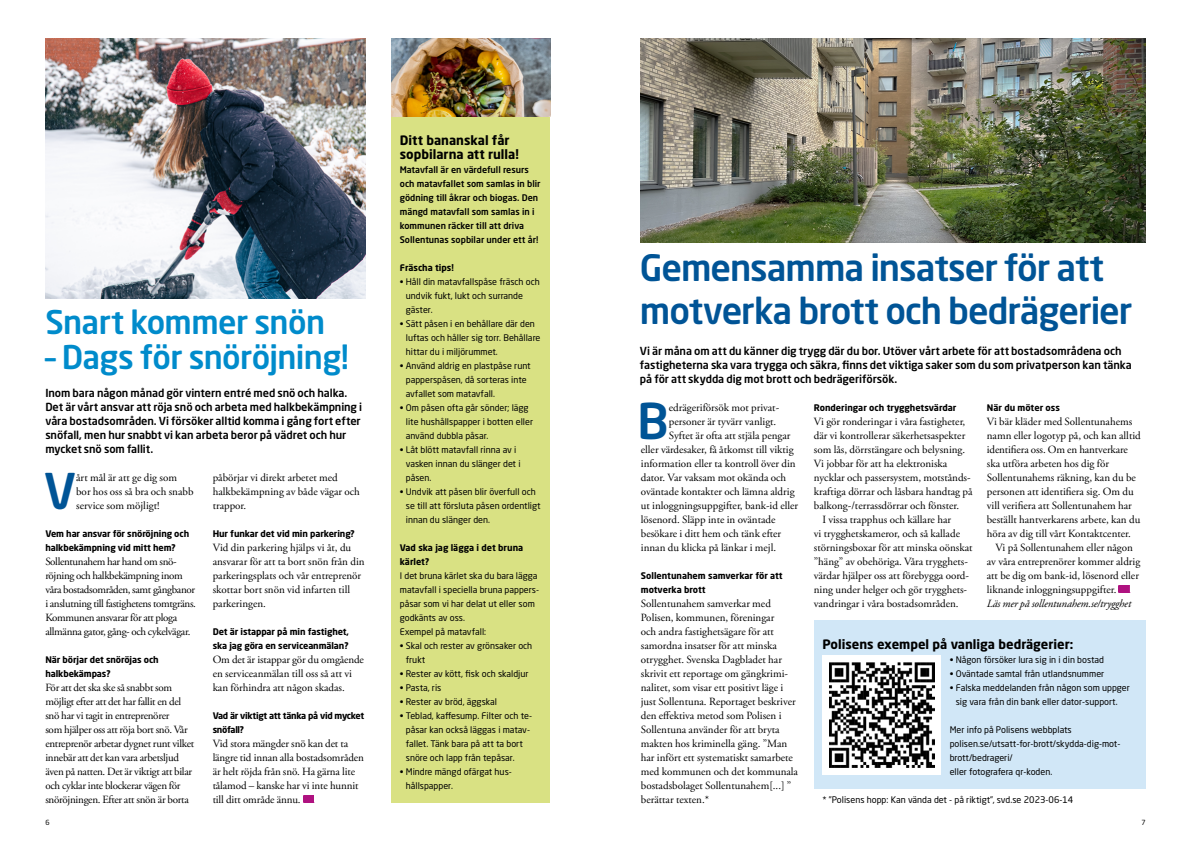
<style>
.page{position:relative;width:1191px;height:842px;background:#fff}
.page>*{position:absolute;margin:0;border:0;box-sizing:border-box;transform-origin:0 0}
.t1{font:500 48.7px "Neo Sans Pro";color:#005496}
.t2{font:500 36px/43px "Neo Sans Pro";letter-spacing:-.03em;color:#005496}
.t3{font:500 32.3px "Neo Sans Pro";letter-spacing:-.02em;color:#008bcb}
.t4{font:700 12.8px/14px "Neo Sans Pro";color:#000}
.t5{font:11px/14px "Adobe Garamond Pro";color:#000}
.t6{font:500 11px/14px "Neo Sans Pro";letter-spacing:-.005em;color:#000}
.t7{font:11px/14px "Adobe Garamond Pro";letter-spacing:-.025em;color:#000}
.t8{font:11px/14px "Adobe Garamond Pro";letter-spacing:-.03em;color:#000}
.t9{font:italic 11px "Adobe Garamond Pro";letter-spacing:-.01em;color:#000}
.t10{font:9px/14px "Neo Sans Pro";color:#000}
.t11{font:700 9px/14px "Neo Sans Pro";letter-spacing:-.01em;color:#000}
.t12{font:500 9px/14px "Neo Sans Pro";color:#000}
.t13{font:700 9px/14px "Neo Sans Pro";letter-spacing:-.03em;color:#000}
.t14{font:7px "Neo Sans Pro";color:#000}
</style>
<div class="page">
<div style="left:391px;top:43px;width:159px;height:760px;background:#d9e183"></div>
<img style="left:45px;top:38px;width:321px;height:261px">
<svg style="left:303px;top:795px;width:12px;height:8px"></svg>
<div style="left:814px;top:621px;width:331px;height:168px;background:#d1e7f7"></div>
<img style="left:641px;top:38px;width:504px;height:205px">
<svg style="left:1118px;top:585px;width:12px;height:8px"></svg>
<img style="left:391px;top:38px;width:159px;height:79px">
<div style="left:822px;top:656px;width:119px;height:119px;background:#fff"></div>
<img style="left:829px;top:663px;width:105px;height:105px">
<h1 class="t3" style="left:45px;top:301px;width:281px">Snart kommer snön</h1>
<h1 class="t3" style="left:45px;top:336px;width:305px">– Dags för snöröjning!</h1>
<p class="t6" style="left:45px;top:385px;width:318px">Inom bara någon månad gör vintern entré med snö och halka.<br>Det är vårt ansvar att röja snö och arbeta med halkbekämpning i våra bostadsområden. Vi försöker alltid komma i gång fort efter snöfall, men hur snabbt vi kan arbeta beror på vädret och hur mycket snö som fallit.</p>
<p class="t1" style="left:44px;top:460px;width:33px">V</p>
<p class="t5" style="left:76px;top:471px;width:119px">årt mål är att ge dig som bor hos oss så bra och snabb service som möjligt!</p>
<p class="t11" style="left:45px;top:526px;width:145px">Vem har ansvar för snöröjning och halkbekämpning vid mitt hem?</p>
<p class="t8" style="left:45px;top:555px;width:152px">Sollentunahem har hand om snö&shy;röjning och halkbekämpning inom våra bostadsområden, samt gångbanor i anslutning till fastighetens tomtgräns.<br>Kommunen ansvarar för att ploga allmänna gator, gång- och cykelvägar.</p>
<p class="t11" style="left:45px;top:652px;width:115px">När börjar det snöröjas och halkbekämpas?</p>
<p class="t7" style="left:45px;top:681px;width:150px">För att det ska ske så snabbt som möjligt efter att det har fallit en del snö har vi tagit in entreprenörer<br>som hjälper oss att röja bort snö. Vår entreprenör arbetar dygnet runt vilket innebär att det kan vara arbetsljud även på natten. Det är viktigt att bilar och cyklar inte blockerar vägen för snöröjningen. Efter att snön är borta</p>
<p class="t5" style="left:213px;top:471px;width:149px">påbörjar vi direkt arbetet med halkbekämpning av både vägar och trappor.</p>
<p class="t11" style="left:213px;top:526px;width:144px">Hur funkar det vid min parkering?</p>
<p class="t5" style="left:213px;top:541px;width:153px">Vid din parkering hjälps vi åt, du ansvarar för att ta bort snön från din parkeringsplats och vår entreprenör skottar bort snön vid infarten till parkeringen.</p>
<p class="t11" style="left:213px;top:624px;width:138px">Det är istappar på min fastighet, ska jag göra en serviceanmälan?</p>
<p class="t5" style="left:213px;top:653px;width:153px">Om det är istappar gör du omgående en serviceanmälan till oss så att vi kan förhindra att någon skadas.</p>
<p class="t13" style="left:213px;top:708px;width:153px">Vad är viktigt att tänka på vid mycket snöfall?</p>
<p class="t5" style="left:213px;top:737px;width:153px">Vid stora mängder snö kan det ta längre tid innan alla bostadsområden är helt röjda från snö. Ha gärna lite tålamod – kanske har vi inte hunnit till ditt område ännu.</p>
<h1 class="t4" style="left:400px;top:133px;width:121px">Ditt bananskal får sopbilarna att rulla!</h1>
<p class="t12" style="left:400px;top:162px;width:142px">Matavfall är en värdefull resurs och matavfallet som samlas in blir gödning till åkrar och biogas. Den mängd matavfall som samlas in i kommunen räcker till att driva Sollentunas sopbilar under ett år!</p>
<h2 class="t11" style="left:400px;top:260px;width:56px">Fräscha tips!</h2>
<p class="t10" style="left:406px;top:274px;width:135px;text-indent:-6px">• Håll din matavfallspåse fräsch och undvik fukt, lukt och surrande gäster.</p>
<p class="t10" style="left:406px;top:316px;width:136px;text-indent:-6px">• Sätt påsen i en behållare där den luftas och håller sig torr. Behållare hittar du i miljörummet.</p>
<p class="t10" style="left:406px;top:358px;width:126px;text-indent:-6px">• Använd aldrig en plastpåse runt papperspåsen, då sorteras inte avfallet som matavfall.</p>
<p class="t10" style="left:406px;top:400px;width:129px;text-indent:-6px">• Om påsen ofta går sönder; lägg lite hushållspapper i botten eller använd dubbla påsar.</p>
<p class="t10" style="left:406px;top:442px;width:116px;text-indent:-6px">• Låt blött matavfall rinna av i vasken innan du slänger det i påsen.</p>
<p class="t10" style="left:406px;top:484px;width:136px;text-indent:-6px">• Undvik att påsen blir överfull och se till att försluta påsen ordentligt innan du slänger den.</p>
<h2 class="t11" style="left:400px;top:540px;width:125px">Vad ska jag lägga i det bruna kärlet?</h2>
<p class="t10" style="left:400px;top:568px;width:141px">I det bruna kärlet ska du bara lägga matavfall i speciella bruna pappers&shy;påsar som vi har delat ut eller som godkänts av oss.</p>
<p class="t10" style="left:400px;top:624px;width:88px">Exempel på matavfall:</p>
<p class="t10" style="left:406px;top:638px;width:128px;text-indent:-6px">• Skal och rester av grönsaker och frukt</p>
<p class="t10" style="left:400px;top:666px;width:130px">• Rester av kött, fisk och skaldjur</p>
<p class="t10" style="left:400px;top:680px;width:43px">• Pasta, ris</p>
<p class="t10" style="left:400px;top:694px;width:99px">• Rester av bröd, äggskal</p>
<p class="t10" style="left:406px;top:708px;width:128px;text-indent:-6px">• Teblad, kaffesump. Filter och te&shy;påsar kan också läggas i matav&shy;fallet. Tänk bara på att ta bort snöre och lapp från tepåsar.</p>
<p class="t10" style="left:406px;top:764px;width:108px;text-indent:-6px">• Mindre mängd ofärgat hus&shy;hållspapper.</p>
<h1 class="t2" style="left:640px;top:246px;width:494px">Gemensamma insatser för att motverka brott och bedrägerier</h1>
<p class="t6" style="left:640px;top:343px;width:493px">Vi är måna om att du känner dig trygg där du bor. Utöver vårt arbete för att bostadsområdena och fastigheterna ska vara trygga och säkra, finns det viktiga saker som du som privatperson kan tänka på för att skydda dig mot brott och bedrägeriförsök.</p>
<p class="t5" style="left:669px;top:401px;width:112px">edrägeriförsök mot privat-</p>
<p class="t5" style="left:669px;top:415px;width:109px">personer är tyvärr vanligt.</p>
<p class="t5" style="left:669px;top:429px;width:123px">Syftet är ofta att stjäla pengar</p>
<p class="t5" style="left:641px;top:443px;width:154px">eller värdesaker, få åtkomst till viktig</p>
<p class="t5" style="left:641px;top:457px;width:156px">information eller ta kontroll över din</p>
<p class="t5" style="left:641px;top:471px;width:147px">dator. Var vaksam mot okända och</p>
<p class="t5" style="left:641px;top:485px;width:155px">oväntade kontakter och lämna aldrig</p>
<p class="t5" style="left:641px;top:499px;width:159px">ut inloggningsuppgifter, bank-id eller</p>
<p class="t5" style="left:641px;top:513px;width:136px">lösenord. Släpp inte in oväntade</p>
<p class="t5" style="left:641px;top:527px;width:142px">besökare i ditt hem och tänk efter</p>
<p class="t5" style="left:641px;top:541px;width:137px">innan du klicka på länkar i mejl.</p>
<h2 class="t11" style="left:641px;top:568px;width:143px">Sollentunahem samverkar för att motverka brott</h2>
<p class="t5" style="left:641px;top:597px;width:159px">Sollentunahem samverkar med Polisen, kommunen, föreningar<br>och andra fastighetsägare för att samordna insatser för att minska otrygghet. Svenska Dagbladet har skrivit ett reportage om gängkrimi&shy;nalitet, som visar ett positivt läge i just Sollentuna. Reportaget beskriver den effektiva metod som Polisen i Sollentuna använder för att bryta makten hos kriminella gäng. ”Man har infört ett systematiskt samarbete med kommunen och det kommunala bostadsbolaget Sollentunahem[...] ” berättar texten.*</p>
<h1 class="t1" style="left:637px;top:390px;width:33px">B</h1>
<h2 class="t11" style="left:814px;top:400px;width:144px">Ronderingar och trygghetsvärdar</h2>
<p class="t5" style="left:814px;top:415px;width:160px">Vi gör ronderingar i våra fastigheter, där vi kontrollerar säkerhetsaspekter som lås, dörrstängare och belysning.<br>Vi jobbar för att ha elektroniska nycklar och passersystem, motstånds&shy;kraftiga dörrar och låsbara handtag på balkong-/terrassdörrar och fönster.</p>
<p class="t5" style="left:814px;top:513px;width:160px;text-indent:9px">I vissa trapphus och källare har<br>vi trygghetskameror, och så kallade störningsboxar för att minska oönskat ”häng” av obehöriga. Våra trygghets&shy;värdar hjälper oss att förebygga oord&shy;ning under helger och gör trygghets&shy;vandringar i våra bostadsområden.</p>
<h2 class="t11" style="left:986px;top:400px;width:75px">När du möter oss</h2>
<p class="t5" style="left:986px;top:415px;width:155px">Vi bär kläder med Sollentunahems namn eller logotyp på, och kan alltid identifiera oss. Om en hantverkare ska utföra arbeten hos dig för Sollentunahems räkning, kan du be personen att identifiera sig. Om du vill verifiera att Sollentunahem har beställt hantverkarens arbete, kan du höra av dig till vårt Kontaktcenter.</p>
<p class="t5" style="left:986px;top:541px;width:155px;text-indent:9px">Vi på Sollentunahem eller någon av våra entreprenörer kommer aldrig att be dig om bank-id, lösenord eller liknande inloggningsuppgifter.</p>
<p class="t9" style="left:986px;top:597px;width:146px">Läs mer på sollentunahem.se/trygghet</p>
<h1 class="t4" style="left:822px;top:637px;width:253px">Polisens exempel på vanliga bedrägerier:</h1>
<p class="t10" style="left:949px;top:652px;width:156px">• Någon försöker lura sig in i din bostad</p>
<p class="t10" style="left:949px;top:666px;width:156px">• Oväntade samtal från utlandsnummer</p>
<p class="t10" style="left:955px;top:680px;width:176px;text-indent:-6px">• Falska meddelanden från någon som uppger sig vara från din bank eller dator-support.</p>
<p class="t10" style="left:949px;top:722px;width:123px">Mer info på Polisens webbplats</p>
<p class="t10" style="left:949px;top:736px;width:172px">polisen.se/utsatt-for-brott/skydda-dig-mot&shy;brott/bedrageri/</p>
<p class="t10" style="left:949px;top:764px;width:104px">eller fotografera qr-koden.</p>
<p class="t10" style="left:822px;top:792px;width:252px">* ”Polisens hopp: Kan vända det - på riktigt”, svd.se 2023-06-14</p>
<p class="t14" style="left:45px;top:818px;width:6px">6</p>
<p class="t14" style="left:1141px;top:818px;width:6px">7</p>
</div>
